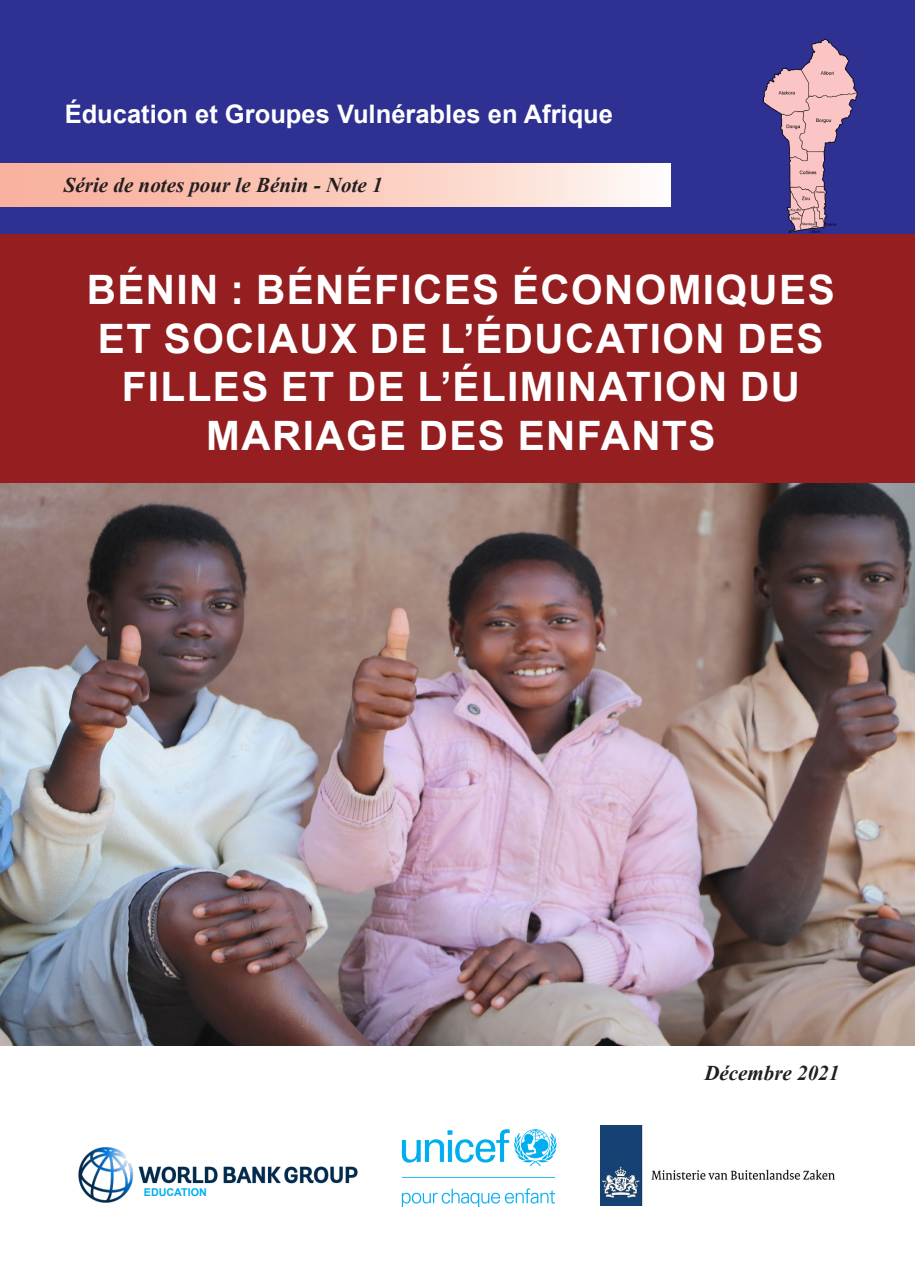
<style>
.page{position:relative;width:915px;height:1285px;background:#fff}
.page>*{position:absolute;margin:0;border:0;box-sizing:border-box;transform-origin:0 0}
.Side_Title{font:700 40.5px/48.6px "Arial";letter-spacing:.035em;color:#fff;text-align:center}
.Side_Title-2{font:700 25.5px "Arial";color:#fff}
.t1{font:italic 700 21px "Times New Roman";color:#231f20}
.t2{font:700 10.8px "Arial";color:#00aeef}
</style>
<div class="page">
<div style="left:1px;top:0;width:913px;height:1045px;background:#2e3092"></div>
<img style="left:763px;top:39px;width:95px;height:194px">
<div style="left:1px;top:164px;width:669px;height:42px;background:linear-gradient(to right,#f9a893,#fef4ee)"></div>
<img style="left:0;top:483px;width:914px;height:562px">
<div style="left:0;top:234px;width:914px;height:249px;background:#941e20"></div>
<img style="left:600px;top:1125px;width:235px;height:80px">
<img style="left:78px;top:1147px;width:279px;height:55px">
<div style="left:144px;top:1187px;width:85px;height:11px;background:#fff"></div>
<img style="left:401px;top:1129px;width:156px;height:79px">
<p class="Side_Title-2" style="left:65px;top:96px;width:549px">Éducation et Groupes Vulnérables en Afrique</p>
<p class="t1" style="left:64px;top:170px;width:320px">Série de notes pour le Bénin - Note 1</p>
<p class="Side_Title" style="left:87px;top:266px;width:749px">BÉNIN : BÉNÉFICES ÉCONOMIQUES<br>ET SOCIAUX DE L’ÉDUCATION DES<br>FILLES ET DE L’ÉLIMINATION DU<br>MARIAGE DES ENFANTS</p>
<p class="t2" style="left:144px;top:1184px;width:65px">EDUCATION</p>
<p class="t1" style="left:704px;top:1058px;width:136px">Décembre 2021</p>
</div>
